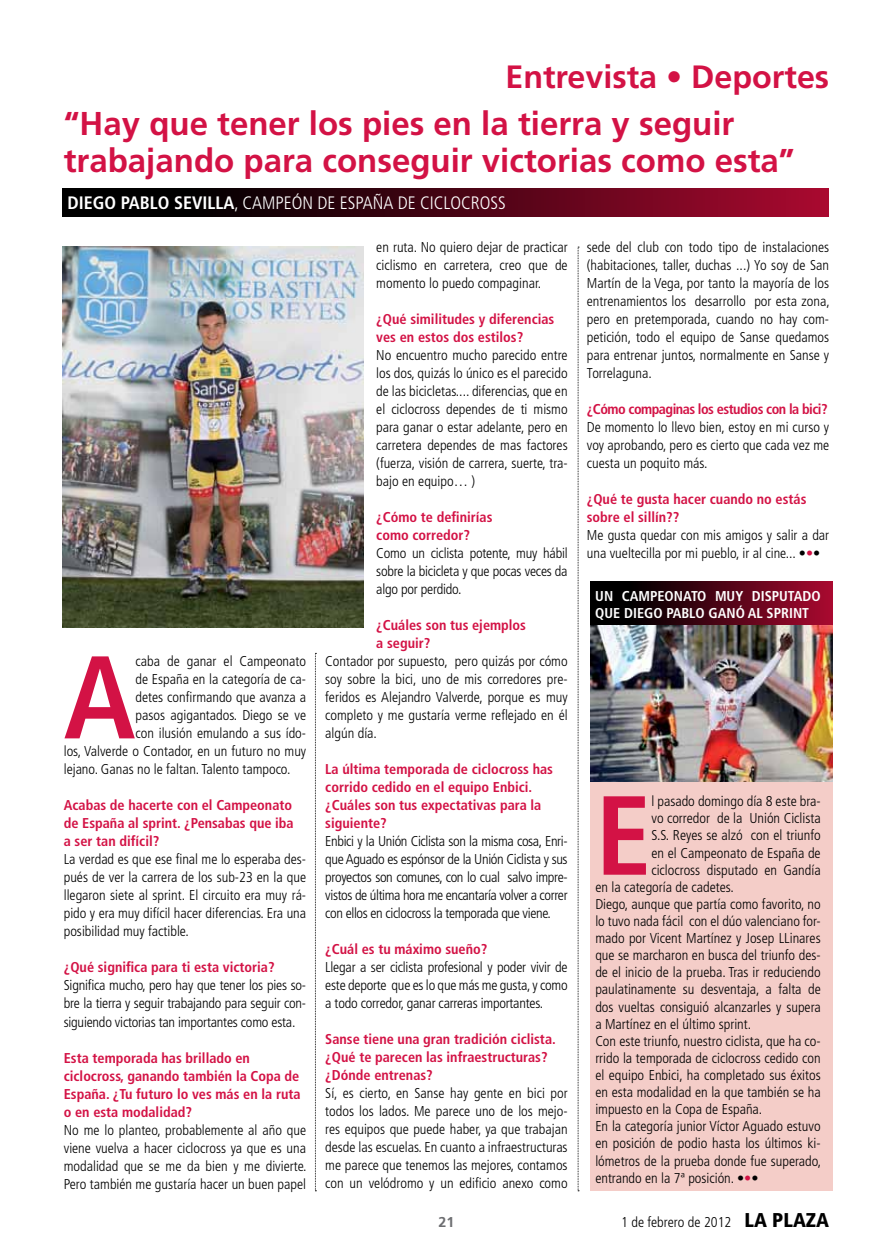
<style>
.page{position:relative;width:893px;height:1255px;background:#fff}
.page>*{position:absolute;margin:0;border:0;box-sizing:border-box;transform-origin:0 0}
.t1{font:700 condensed 117.45px "Frutiger LT";color:#d31245}
.t2{font:700 condensed 112.2px "Frutiger LT";color:#d31245}
.t3{font:700 33px/37.5px "Frutiger LT";color:#d31245}
.t4{font:700 32.25px "Frutiger LT";color:#d31245}
.t5{font:300 condensed 18px "Frutiger LT";color:#fff}
.t6{font:300 condensed 14.25px/18px "Frutiger LT";color:#000;text-align:justify}
.t7{font:700 condensed 14.25px/18px "Frutiger LT";color:#d31245}
.t8{font:700 condensed 14.25px/17.1px "Frutiger LT";color:#fff}
.t9{font:700 condensed 14.25px "Frutiger LT";letter-spacing:-.035em;color:#d31245}
.t10{font:700 14.25px "Frutiger LT";color:#6d6e71}
.s1{font-weight:700}
.s2{color:#d31245}
.s3{font-weight:900;font-size:19.95px}
</style>
<div class="page">
<div style="left:63px;top:188px;width:766px;height:29px;background:linear-gradient(to right,#000,#a5092e)"></div>
<svg style="left:315px;top:653px;width:1px;height:538px"></svg>
<svg style="left:578px;top:247px;width:1px;height:944px"></svg>
<img style="left:62px;top:247px;width:302px;height:380px">
<div style="left:590px;top:778px;width:243px;height:413px;background:#f4cdc8"></div>
<div style="left:590px;top:581px;width:243px;height:44px;background:linear-gradient(to right,#000,#a5092e)"></div>
<img style="left:590px;top:625px;width:243px;height:156px">
<h3 class="t4" style="left:505px;top:58px;width:325px">Entrevista • Deportes</h3>
<h3 class="t3" style="left:64px;top:105px;width:732px">“Hay que tener los pies en la tierra y seguir trabajando para conseguir victorias como esta”</h3>
<p class="t5" style="left:67px;top:192px;width:440px"><span class="s1">DIEGO PABLO SEVILLA</span>, CAMPEÓN DE ESPAÑA DE CICLOCROSS</p>
<h1 class="t1" style="left:64px;top:628px;width:73px">A</h1>
<p class="t6" style="left:136px;top:652px;width:172px">caba de ganar el Campeonato</p>
<p class="t6" style="left:136px;top:670px;width:172px">de España en la categoría de ca-</p>
<p class="t6" style="left:136px;top:688px;width:172px">detes confirmando que avanza a</p>
<p class="t6" style="left:136px;top:706px;width:172px">pasos agigantados. Diego se ve</p>
<p class="t6" style="left:136px;top:724px;width:172px">con ilusión emulando a sus ído-</p>
<p class="t6" style="left:64px;top:742px;width:244px">los, Valverde o Contador, en un futuro no muy</p>
<p class="t6" style="left:64px;top:760px;width:228px">lejano. Ganas no le faltan. Talento tampoco.</p>
<p class="t7" style="left:64px;top:796px;width:231px;text-align:justify">Acabas de hacerte con el Campeonato de España al sprint. ¿Pensabas que iba a ser tan difícil?</p>
<p class="t6" style="left:64px;top:850px;width:244px">La verdad es que ese final me lo esperaba des&shy;pués de ver la carrera de los sub-23 en la que llegaron siete al sprint. El circuito era muy rá&shy;pido y era muy difícil hacer diferencias. Era una posibilidad muy factible.</p>
<p class="t7" style="left:64px;top:958px;width:212px">¿Qué significa para ti esta victoria?</p>
<p class="t6" style="left:64px;top:976px;width:244px">Significa mucho, pero hay que tener los pies so&shy;bre la tierra y seguir trabajando para seguir con&shy;siguiendo victorias tan importantes como esta.</p>
<p class="t7" style="left:64px;top:1048px;width:238px">Esta temporada has brillado en ciclocross, ganando también la Copa de<br>España. ¿Tu futuro lo ves más en la ruta o en esta modalidad?</p>
<p class="t6" style="left:64px;top:1120px;width:244px">No me lo planteo, probablemente al año que viene vuelva a hacer ciclocross ya que es una modalidad que se me da bien y me divierte.<br>Pero también me gustaría hacer un buen papel</p>
<p class="t6" style="left:376px;top:238px;width:193px">en ruta. No quiero dejar de practicar ciclismo en carretera, creo que de momento lo puedo compaginar.</p>
<p class="t7" style="left:376px;top:310px;width:180px">¿Qué similitudes y diferencias ves en estos dos estilos?</p>
<p class="t6" style="left:376px;top:346px;width:193px">No encuentro mucho parecido entre los dos, quizás lo único es el parecido de las bicicletas.... diferencias, que en el ciclocross dependes de ti mismo para ganar o estar adelante, pero en carretera dependes de mas factores (fuerza, visión de carrera, suerte, tra&shy;bajo en equipo… )</p>
<p class="t7" style="left:376px;top:508px;width:118px">¿Cómo te definirías como corredor?</p>
<p class="t6" style="left:376px;top:544px;width:193px">Como un ciclista potente, muy hábil sobre la bicicleta y que pocas veces da algo por perdido.</p>
<p class="t7" style="left:376px;top:616px;width:151px">¿Cuáles son tus ejemplos a seguir?</p>
<p class="t6" style="left:325px;top:652px;width:244px">Contador por supuesto, pero quizás por cómo soy sobre la bici, uno de mis corredores pre&shy;feridos es Alejandro Valverde, porque es muy completo y me gustaría verme reflejado en él algún día.</p>
<p class="t7" style="left:325px;top:760px;width:229px">La última temporada de ciclocross has corrido cedido en el equipo Enbici. ¿Cuáles son tus expectativas para la siguiente?</p>
<p class="t6" style="left:325px;top:832px;width:244px">Enbici y la Unión Ciclista son la misma cosa, Enri&shy;que Aguado es espónsor de la Unión Ciclista y sus proyectos son comunes, con lo cual salvo impre&shy;vistos de última hora me encantaría volver a correr con ellos en ciclocross la temporada que viene.</p>
<p class="t7" style="left:325px;top:940px;width:164px">¿Cuál es tu máximo sueño?</p>
<p class="t6" style="left:325px;top:958px;width:244px">Llegar a ser ciclista profesional y poder vivir de este deporte que es lo que más me gusta, y como a todo corredor, ganar carreras importantes.</p>
<p class="t7" style="left:325px;top:1030px;width:232px">Sanse tiene una gran tradición ciclista. ¿Qué te parecen las infraestructuras? ¿Dónde entrenas?</p>
<p class="t6" style="left:325px;top:1084px;width:244px">Sí, es cierto, en Sanse hay gente en bici por todos los lados. Me parece uno de los mejo&shy;res equipos que puede haber, ya que trabajan desde las escuelas. En cuanto a infraestructuras me parece que tenemos las mejores, contamos con un velódromo y un edificio anexo como</p>
<p class="t6" style="left:587px;top:238px;width:244px">sede del club con todo tipo de instalaciones (habitaciones, taller, duchas ...) Yo soy de San Martín de la Vega, por tanto la mayoría de los entrenamientos los desarrollo por esta zona, pero en pretemporada, cuando no hay com&shy;petición, todo el equipo de Sanse quedamos para entrenar juntos, normalmente en Sanse y Torrelaguna.</p>
<p class="t9" style="left:587px;top:401px;width:242px">¿Cómo compaginas los estudios con la bici?</p>
<p class="t6" style="left:587px;top:418px;width:244px">De momento lo llevo bien, estoy en mi curso y voy aprobando, pero es cierto que cada vez me cuesta un poquito más.</p>
<p class="t7" style="left:587px;top:490px;width:221px">¿Qué te gusta hacer cuando no estás sobre el sillín??</p>
<p class="t6" style="left:587px;top:526px;width:244px">Me gusta quedar con mis amigos y salir a dar una vueltecilla por mi pueblo, ir al cine... •<span class="s2">•</span>•</p>
<p class="t8" style="left:595px;top:587px;width:227px">UN CAMPEONATO MUY DISPUTADO<br>QUE DIEGO PABLO GANÓ AL SPRINT</p>
<h2 class="t2" style="left:595px;top:769px;width:58px">E</h2>
<p class="t6" style="left:651px;top:792px;width:171px">l pasado domingo día 8 este bra-</p>
<p class="t6" style="left:651px;top:809px;width:171px">vo corredor de la Unión Ciclista</p>
<p class="t6" style="left:651px;top:826px;width:171px">S.S. Reyes se alzó con el triunfo</p>
<p class="t6" style="left:651px;top:843px;width:171px">en el Campeonato de España de</p>
<p class="t6" style="left:651px;top:861px;width:171px">ciclocross disputado en Gandía</p>
<p class="t6" style="left:595px;top:878px;width:140px">en la categoría de cadetes.</p>
<p class="t6" style="left:595px;top:895px;width:227px">Diego, aunque que partía como favorito, no</p>
<p class="t6" style="left:595px;top:912px;width:227px">lo tuvo nada fácil con el dúo valenciano for-</p>
<p class="t6" style="left:595px;top:929px;width:227px">mado por Vicent Martínez y Josep LLinares</p>
<p class="t6" style="left:595px;top:946px;width:227px">que se marcharon en busca del triunfo des-</p>
<p class="t6" style="left:595px;top:963px;width:227px">de el inicio de la prueba. Tras ir reduciendo</p>
<p class="t6" style="left:595px;top:980px;width:227px">paulatinamente su desventaja, a falta de</p>
<p class="t6" style="left:595px;top:997px;width:227px">dos vueltas consiguió alcanzarles y supera</p>
<p class="t6" style="left:595px;top:1014px;width:157px">a Martínez en el último sprint.</p>
<p class="t6" style="left:595px;top:1032px;width:227px">Con este triunfo, nuestro ciclista, que ha co-</p>
<p class="t6" style="left:595px;top:1049px;width:227px">rrido la temporada de ciclocross cedido con</p>
<p class="t6" style="left:595px;top:1066px;width:227px">el equipo Enbici, ha completado sus éxitos</p>
<p class="t6" style="left:595px;top:1083px;width:227px">en esta modalidad en la que también se ha</p>
<p class="t6" style="left:595px;top:1100px;width:169px">impuesto en la Copa de España.</p>
<p class="t6" style="left:595px;top:1117px;width:227px">En la categoría junior Víctor Aguado estuvo</p>
<p class="t6" style="left:595px;top:1134px;width:227px">en posición de podio hasta los últimos ki-</p>
<p class="t6" style="left:595px;top:1151px;width:227px">lómetros de la prueba donde fue superado,</p>
<p class="t6" style="left:595px;top:1168px;width:165px">entrando en la 7ª posición. •<span class="s2">•</span>•</p>
<p class="t10" style="left:439px;top:1213px;width:17px">21</p>
<p class="t6" style="left:621px;top:1213px;width:209px">1 de febrero de 2012 <span class="s3">LA PLAZA</span></p>
</div>
